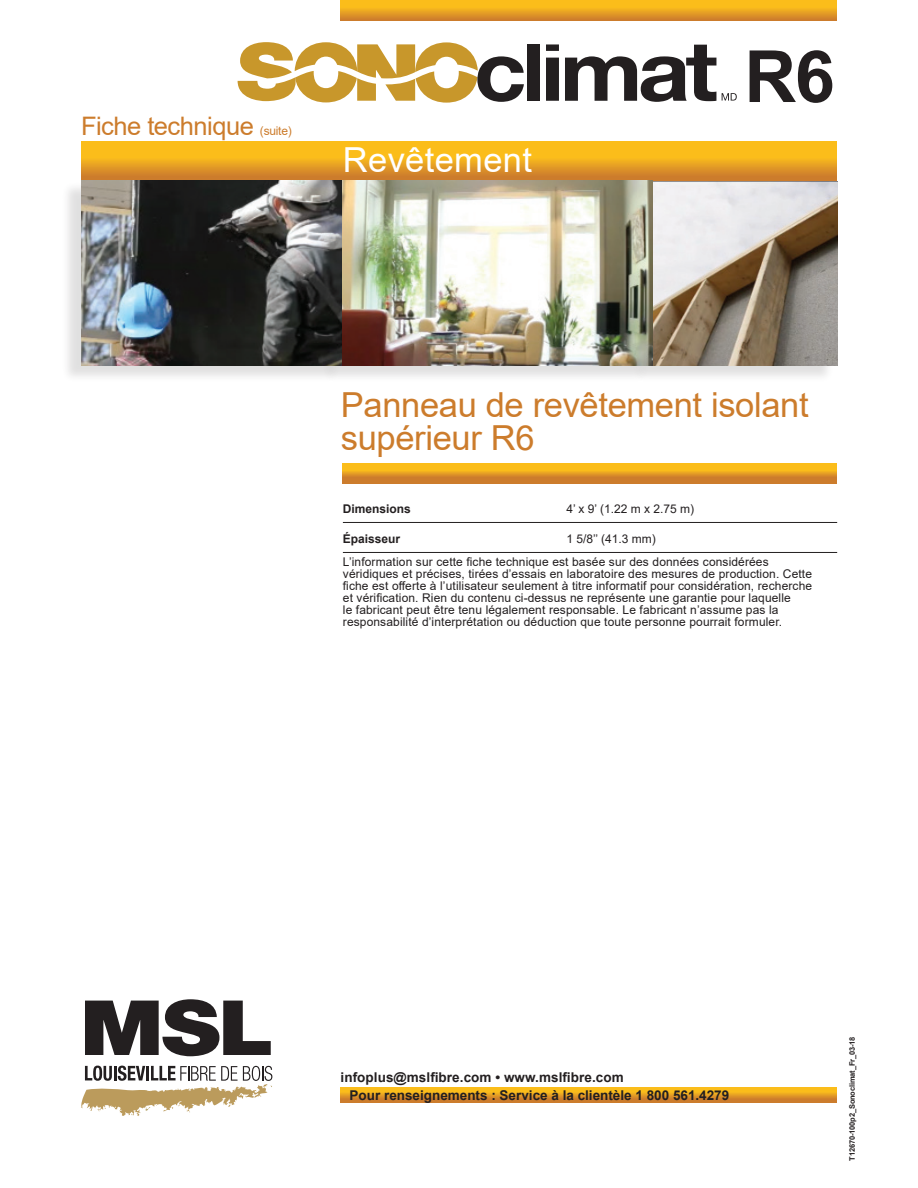
<style>
.page{position:relative;width:918px;height:1188px;background:#fff}
.page>*{position:absolute;margin:0;border:0;box-sizing:border-box;transform-origin:0 0}
.Sous-titre{font:700 72px "Arial";color:#231f20}
.t1{font:34.5px/33px "Arial";letter-spacing:-.01em;color:#cc7c2c}
.t2{font:34.5px "Arial";letter-spacing:.01em;color:#fff}
.t3{font:25.5px "Arial";letter-spacing:-.02em;color:#cc7c2c}
.t4{font:700 13.5px "Arial";color:#231f20}
.LIGHT{font:12px/12px "Arial";letter-spacing:.01em;color:#231f20}
.t5{font:700 12px "Arial";color:#231f20}
.t6{font:700 7.5px "Arial";letter-spacing:-.02em;color:#231f20}
.s1{font-size:12px}
</style>
<div class="page">
<svg style="left:81px;top:141px;width:756px;height:40px;background:#e8a522"></svg>
<div style="left:341px;top:0;width:496px;height:20px;background:linear-gradient(to bottom,#ffcf15,#d4862b)"></div>
<div style="left:343px;top:463px;width:494px;height:20px;background:linear-gradient(to bottom,#ffd115,#c6742f)"></div>
<hr style="left:343px;top:522px;width:494px;height:1px;background:#231f20">
<hr style="left:343px;top:552px;width:494px;height:1px;background:#231f20">
<div style="left:632px;top:183px;width:202px;height:200px;background:#231f20;opacity:.14"></div>
<img style="left:344px;top:181px;width:494px;height:185px">
<div style="left:61px;top:182px;width:279px;height:201px;background:#231f20;opacity:.14"></div>
<img style="left:81px;top:181px;width:263px;height:184px">
<div style="left:322px;top:182px;width:327px;height:202px;background:#231f20;opacity:.14"></div>
<svg style="left:340px;top:1088px;width:497px;height:15px;background:#e39c23"></svg>
<svg style="left:85px;top:999px;width:186px;height:57px"></svg>
<svg style="left:81px;top:1066px;width:191px;height:50px"></svg>
<svg style="left:238px;top:42px;width:286px;height:61px"></svg>
<div style="left:527px;top:44px;width:13px;height:57px;background:#231f20"></div>
<svg style="left:546px;top:44px;width:13px;height:57px"></svg>
<svg style="left:565px;top:45px;width:151px;height:57px"></svg>
<svg style="left:722px;top:93px;width:15px;height:8px"></svg>
<p class="t3" style="left:81px;top:108px;width:212px">Fiche technique <span class="s1">(suite)</span></p>
<p class="t2" style="left:343px;top:136px;width:191px">Revêtement</p>
<p class="Sous-titre" style="left:744px;top:26px;width:92px">R6</p>
<p class="t1" style="left:341px;top:389px;width:469px">Panneau de revêtement isolant supérieur R6</p>
<p class="t5" style="left:343px;top:501px;width:70px">Dimensions</p>
<p class="LIGHT" style="left:566px;top:503px;width:129px">4’ x 9’ (1.22 m x 2.75 m)</p>
<p class="t5" style="left:343px;top:531px;width:59px">Épaisseur</p>
<p class="LIGHT" style="left:566px;top:533px;width:91px">1 5/8’’ (41.3 mm)</p>
<p class="LIGHT" style="left:343px;top:556px;width:471px">L’information sur cette fiche technique est basée sur des données considérées véridiques et précises, tirées d’essais en laboratoire des mesures de production. Cette fiche est offerte à l’utilisateur seulement à titre informatif pour considération, recherche et vérification. Rien du contenu ci-dessus ne représente une garantie pour laquelle<br>le fabricant peut être tenu légalement responsable. Le fabricant n’assume pas la responsabilité d’interprétation ou déduction que toute personne pourrait formuler.</p>
<p class="t4" style="left:341px;top:1068px;width:285px">infoplus@mslfibre.com • www.mslfibre.com</p>
<p class="t4" style="left:350px;top:1085px;width:381px">Pour renseignements : Service à la clientèle 1 800 561.4279</p>
<p class="t6" style="left:847px;top:1161px;width:126px;rotate:-90deg">T12670-100p2_Sonoclimat_Fr_03-18</p>
</div>
